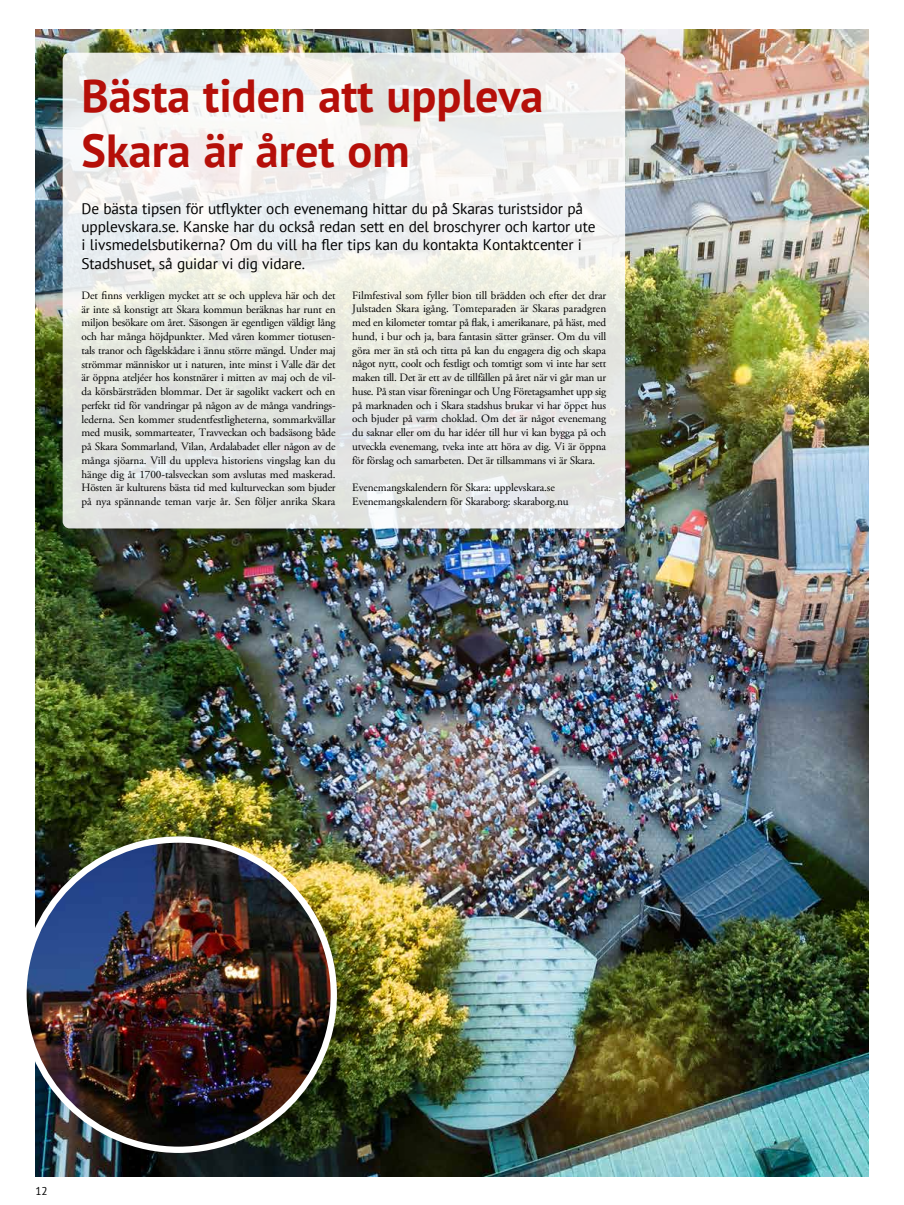
<style>
.page{position:relative;width:904px;height:1205px;background:#fff}
.page>*{position:absolute;margin:0;border:0;box-sizing:border-box;transform-origin:0 0}
.t1{font:700 46.25px/55.5px "PT Sans";color:#b50f09}
.t2{font:15.38px/18.1px "PT Sans";letter-spacing:-.01em;color:#000}
.t3{font:11.25px/13.8px "Adobe Garamond Pro";letter-spacing:-.01em;color:#000;text-align:justify}
.t4{font:11.25px "PT Sans";color:#000}
</style>
<div class="page">
<img style="left:35px;top:30px;width:833px;height:1146px">
<svg style="left:63px;top:53px;width:562px;height:475px"></svg>
<img style="left:23px;top:839px;width:311px;height:311px;border-radius:155px">
<h1 class="t1" style="left:81px;top:67px;width:463px">Bästa tiden att uppleva<br>Skara är året om</h1>
<p class="t2" style="left:81px;top:199px;width:515px">De bästa tipsen för utflykter och evenemang hittar du på Skaras turistsidor på upplevskara.se. Kanske har du också redan sett en del broschyrer och kartor ute i livsmedelsbutikerna? Om du vill ha fler tips kan du kontakta Kontaktcenter i Stadshuset, så guidar vi dig vidare.</p>
<p class="t3" style="left:81px;top:289px;width:256px">Det finns verkligen mycket att se och uppleva här och det är inte så konstigt att Skara kommun beräknas har runt en miljon besökare om året. Säsongen är egentligen väldigt lång och har många höjdpunkter. Med våren kommer tiotusen&shy;tals tranor och fågelskådare i ännu större mängd. Under maj strömmar människor ut i naturen, inte minst i Valle där det är öppna ateljéer hos konstnärer i mitten av maj och de vil&shy;da körsbärsträden blommar. Det är sagolikt vackert och en perfekt tid för vandringar på någon av de många vandrings&shy;lederna. Sen kommer studentfestligheterna, sommarkvällar med musik, sommarteater, Travveckan och badsäsong både på Skara Sommarland, Vilan, Ardalabadet eller någon av de många sjöarna. Vill du uppleva historiens vingslag kan du hänge dig åt 1700-talsveckan som avslutas med maskerad.<br>Hösten är kulturens bästa tid med kulturveckan som bjuder på nya spännande teman varje år. Sen följer anrika Skara</p>
<p class="t3" style="left:352px;top:289px;width:255px">Filmfestival som fyller bion till brädden och efter det drar Julstaden Skara igång. Tomteparaden är Skaras paradgren med en kilometer tomtar på flak, i amerikanare, på häst, med hund, i bur och ja, bara fantasin sätter gränser. Om du vill göra mer än stå och titta på kan du engagera dig och skapa något nytt, coolt och festligt och tomtigt som vi inte har sett maken till. Det är ett av de tillfällen på året när vi går man ur huse. På stan visar föreningar och Ung Företagsamhet upp sig på marknaden och i Skara stadshus brukar vi har öppet hus och bjuder på varm choklad. Om det är något evenemang du saknar eller om du har idéer till hur vi kan bygga på och utveckla evenemang, tveka inte att höra av dig. Vi är öppna för förslag och samarbeten. Det är tillsammans vi är Skara.</p>
<p class="t3" style="left:352px;top:481px;width:218px">Evenemangskalendern för Skara: upplevskara.se<br>Evenemangskalendern för Skaraborg: skaraborg.nu</p>
<p class="t4" style="left:35px;top:1184px;width:14px">12</p>
</div>
